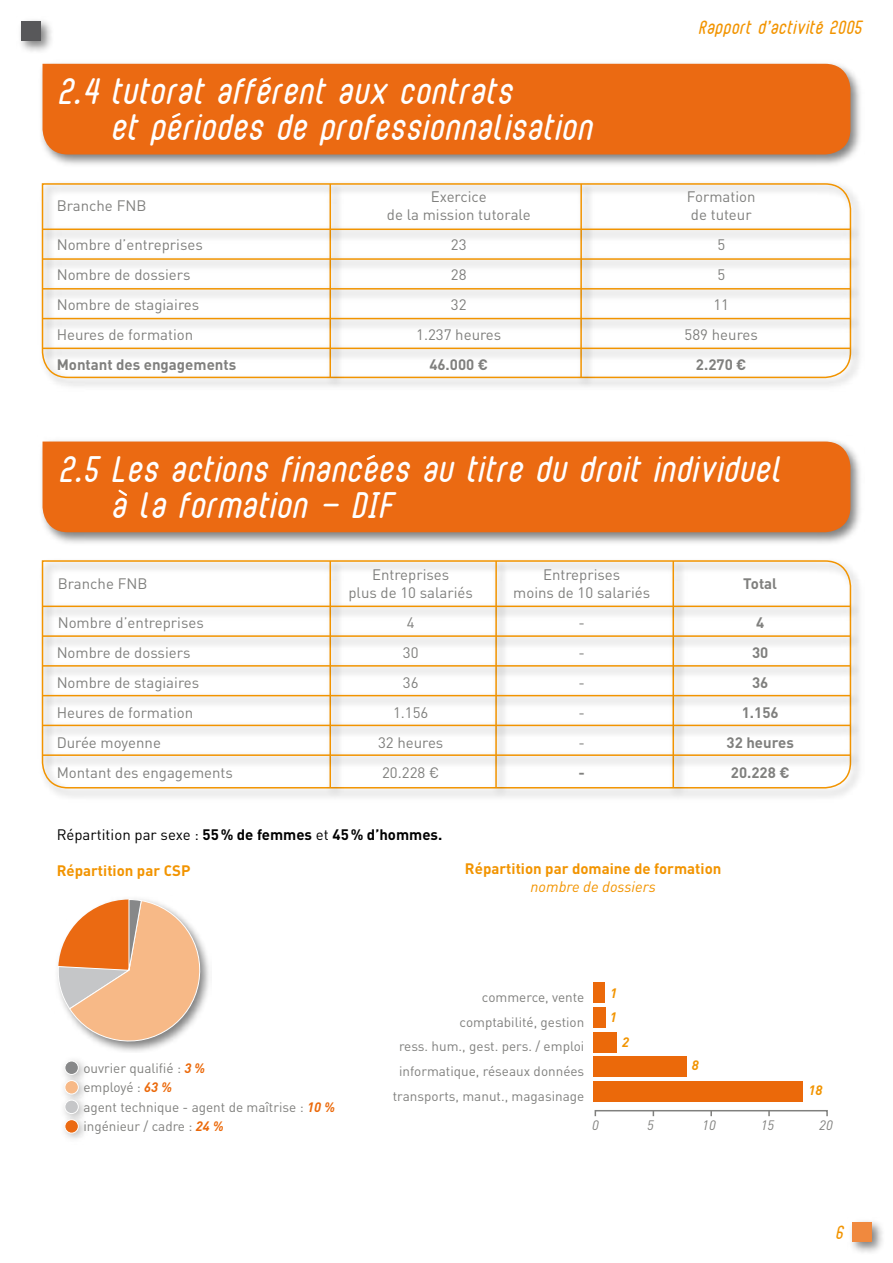
<style>
.page{position:relative;width:893px;height:1263px;background:#fff}
.page>*{position:absolute;margin:0;border:0;box-sizing:border-box;transform-origin:0 0}
.t1{font:24px/36px "Bubble Boy 2";color:#fff}
.t2{font:15px "DIN";color:#80807e}
.t3{font:700 15px "DIN";color:#80807e}
.t4{font:700 15px "DIN";color:#f29400}
.t5{font:700 15px "DIN";color:#000}
.t6{font:italic 15px "DIN";color:#f29400}
.t7{font:13.5px/24.8px "DIN";color:#80807e;text-align:right}
.t8{font:italic 13.5px "DIN";color:#80807e}
.t9{font:italic 700 13.5px/23.9px "DIN";color:#f29400}
.t10{font:12.45px "Bubble Boy 2";color:#f29400}
.s1{font-weight:400}
.s2{font-weight:700;font-style:italic;color:#eb690a}
</style>
<div class="page">
<div style="left:17px;top:17px;width:38px;height:38px;background:#000;opacity:.5"></div>
<div style="left:21px;top:21px;width:20px;height:20px;background:#58585a"></div>
<div style="left:847px;top:1217px;width:39px;height:39px;background:#000;opacity:.5"></div>
<div style="left:852px;top:1222px;width:20px;height:20px;background:#f0893e"></div>
<div style="left:38px;top:59px;width:827px;height:110px;background:#000;opacity:.5"></div>
<div style="left:43px;top:64px;width:807px;height:90px;background:#eb6a12"></div>
<svg style="left:261px;top:75px;width:12px;height:9px"></svg>
<svg style="left:170px;top:111px;width:12px;height:9px"></svg>
<div style="left:37px;top:178px;width:827px;height:214px;background:#f8f8f8"></div>
<svg style="left:41px;top:183px;width:811px;height:196px"></svg>
<div style="left:576px;top:180px;width:19px;height:209px;background:#000;opacity:.5"></div>
<hr style="left:580px;top:184px;width:2px;height:193px;background:#f29400">
<div style="left:325px;top:180px;width:19px;height:209px;background:#000;opacity:.5"></div>
<hr style="left:329px;top:184px;width:2px;height:193px;background:#f29400">
<div style="left:39px;top:224px;width:823px;height:19px;background:#000;opacity:.5"></div>
<hr style="left:43px;top:229px;width:807px;height:1px;background:#f29400">
<div style="left:39px;top:254px;width:823px;height:19px;background:#f4f4f4"></div>
<hr style="left:43px;top:258px;width:807px;height:2px;background:#f29400">
<div style="left:39px;top:283px;width:823px;height:20px;background:#f4f4f4"></div>
<hr style="left:43px;top:288px;width:807px;height:2px;background:#f29400">
<div style="left:39px;top:313px;width:823px;height:19px;background:#000;opacity:.5"></div>
<hr style="left:43px;top:318px;width:807px;height:1px;background:#f29400">
<div style="left:39px;top:343px;width:823px;height:19px;background:#000;opacity:.5"></div>
<hr style="left:43px;top:348px;width:807px;height:1px;background:#f29400">
<div style="left:37px;top:436px;width:828px;height:110px;background:#000;opacity:.5"></div>
<div style="left:43px;top:441px;width:807px;height:91px;background:#eb6a12"></div>
<svg style="left:365px;top:453px;width:12px;height:9px"></svg>
<div style="left:37px;top:555px;width:827px;height:247px;background:#f5f5f5"></div>
<svg style="left:41px;top:560px;width:811px;height:229px"></svg>
<div style="left:491px;top:557px;width:19px;height:243px;background:#f2f2f2"></div>
<hr style="left:495px;top:561px;width:2px;height:227px;background:#f29400">
<div style="left:325px;top:557px;width:19px;height:243px;background:#000;opacity:.5"></div>
<hr style="left:329px;top:561px;width:2px;height:227px;background:#f29400">
<div style="left:668px;top:557px;width:19px;height:243px;background:#000;opacity:.5"></div>
<hr style="left:672px;top:561px;width:2px;height:227px;background:#f29400">
<div style="left:39px;top:601px;width:823px;height:19px;background:#000;opacity:.5"></div>
<hr style="left:43px;top:606px;width:807px;height:1px;background:#f29400">
<div style="left:39px;top:631px;width:823px;height:19px;background:#f2f2f2"></div>
<hr style="left:43px;top:635px;width:807px;height:2px;background:#f29400">
<div style="left:39px;top:660px;width:823px;height:20px;background:#f4f4f4"></div>
<hr style="left:43px;top:665px;width:807px;height:2px;background:#f29400">
<div style="left:39px;top:690px;width:823px;height:19px;background:#000;opacity:.5"></div>
<hr style="left:43px;top:695px;width:807px;height:1px;background:#f29400">
<div style="left:39px;top:720px;width:823px;height:19px;background:#000;opacity:.5"></div>
<hr style="left:43px;top:725px;width:807px;height:1px;background:#f29400">
<div style="left:39px;top:750px;width:823px;height:19px;background:#f2f2f2"></div>
<hr style="left:43px;top:754px;width:807px;height:2px;background:#f29400">
<svg style="left:116px;top:488px;width:13px;height:10px"></svg>
<div style="left:593px;top:982px;width:12px;height:21px;background:#eb690a"></div>
<div style="left:593px;top:1007px;width:13px;height:21px;background:#eb690a"></div>
<div style="left:593px;top:1032px;width:23px;height:21px;background:#eb690a"></div>
<div style="left:593px;top:1056px;width:94px;height:21px;background:#eb690a"></div>
<div style="left:593px;top:1081px;width:210px;height:21px;background:#eb690a"></div>
<div style="left:595px;top:1110px;width:233px;height:7px;border:2px solid #80807e"></div>
<div style="left:58px;top:1054px;width:32px;height:32px;background:#000;opacity:.3"></div>
<div style="left:65px;top:1061px;width:13px;height:13px;background:#878889;border-radius:50%"></div>
<div style="left:65px;top:1061px;width:14px;height:14px;border:1px solid #fff;border-radius:50%"></div>
<div style="left:58px;top:1074px;width:32px;height:32px;background:#000;opacity:.3"></div>
<div style="left:65px;top:1080px;width:13px;height:14px;background:#f7b987;border-radius:50%"></div>
<div style="left:65px;top:1080px;width:14px;height:14px;border:1px solid #fff;border-radius:50%"></div>
<div style="left:58px;top:1093px;width:32px;height:32px;background:#000;opacity:.3"></div>
<div style="left:65px;top:1100px;width:13px;height:13px;background:#c5c6c8;border-radius:50%"></div>
<div style="left:65px;top:1100px;width:14px;height:14px;border:1px solid #fff;border-radius:50%"></div>
<div style="left:58px;top:1113px;width:32px;height:32px;background:#000;opacity:.3"></div>
<div style="left:65px;top:1120px;width:13px;height:13px;background:#eb6a12;border-radius:50%"></div>
<div style="left:65px;top:1119px;width:14px;height:14px;border:1px solid #fff;border-radius:50%"></div>
<div style="left:54px;top:895px;width:158px;height:158px;background:#000;opacity:.5"></div>
<svg style="left:58px;top:899px;width:147px;height:148px"></svg>
<h1 class="t1" style="left:110px;top:78px;width:484px;text-indent:-53px">2.4 tutorat afferent aux contrats<br>et periodes de professionnalisation</h1>
<p class="t10" style="left:698px;top:23px;width:165px">Rapport d’activite 2005</p>
<p class="t2" style="left:57px;top:196px;width:91px">Branche FNB</p>
<p class="t2" style="left:431px;top:187px;width:57px">Exercice</p>
<p class="t2" style="left:687px;top:187px;width:70px">Formation</p>
<p class="t2" style="left:387px;top:205px;width:145px">de la mission tutorale</p>
<p class="t2" style="left:691px;top:205px;width:62px">de tuteur</p>
<p class="t2" style="left:57px;top:235px;width:148px">Nombre d’entreprises</p>
<p class="t2" style="left:451px;top:235px;width:17px">23</p>
<p class="t2" style="left:717px;top:235px;width:9px">5</p>
<p class="t2" style="left:57px;top:265px;width:135px">Nombre de dossiers</p>
<p class="t2" style="left:451px;top:265px;width:17px">28</p>
<p class="t2" style="left:717px;top:265px;width:9px">5</p>
<p class="t2" style="left:57px;top:295px;width:144px">Nombre de stagiaires</p>
<p class="t2" style="left:451px;top:295px;width:17px">32</p>
<p class="t2" style="left:713px;top:295px;width:17px">11</p>
<p class="t2" style="left:57px;top:325px;width:138px">Heures de formation</p>
<p class="t2" style="left:416px;top:325px;width:87px">1.237 heures</p>
<p class="t2" style="left:685px;top:325px;width:75px">589 heures</p>
<p class="t3" style="left:57px;top:355px;width:181px">Montant des engagements</p>
<p class="t3" style="left:429px;top:355px;width:60px">46.000 €</p>
<p class="t3" style="left:696px;top:355px;width:52px">2.270 €</p>
<h1 class="t1" style="left:110px;top:456px;width:673px;text-indent:-52px">2.5 Les actions financees au titre du droit individuel a la formation - DIF</h1>
<p class="t2" style="left:58px;top:574px;width:91px">Branche FNB</p>
<p class="t2" style="left:372px;top:565px;width:79px">Entreprises</p>
<p class="t2" style="left:543px;top:565px;width:79px">Entreprises</p>
<p class="t2" style="left:348px;top:583px;width:126px">plus de 10 salariés</p>
<p class="t2" style="left:513px;top:583px;width:138px">moins de 10 salariés</p>
<p class="t3" style="left:743px;top:574px;width:35px">Total</p>
<p class="t2" style="left:58px;top:613px;width:148px">Nombre d’entreprises</p>
<p class="t2" style="left:407px;top:613px;width:9px">4</p>
<p class="t2" style="left:578px;top:613px;width:8px">-</p>
<p class="t3" style="left:756px;top:613px;width:10px">4</p>
<p class="t2" style="left:57px;top:643px;width:135px">Nombre de dossiers</p>
<p class="t2" style="left:403px;top:643px;width:17px">30</p>
<p class="t2" style="left:578px;top:643px;width:8px">-</p>
<p class="t3" style="left:752px;top:643px;width:18px">30</p>
<p class="t2" style="left:57px;top:673px;width:144px">Nombre de stagiaires</p>
<p class="t2" style="left:403px;top:673px;width:17px">36</p>
<p class="t2" style="left:578px;top:673px;width:8px">-</p>
<p class="t3" style="left:752px;top:673px;width:18px">36</p>
<p class="t2" style="left:57px;top:703px;width:138px">Heures de formation</p>
<p class="t2" style="left:393px;top:703px;width:37px">1.156</p>
<p class="t2" style="left:578px;top:703px;width:8px">-</p>
<p class="t3" style="left:742px;top:703px;width:38px">1.156</p>
<p class="t2" style="left:57px;top:733px;width:106px">Durée moyenne</p>
<p class="t2" style="left:378px;top:733px;width:67px">32 heures</p>
<p class="t2" style="left:578px;top:733px;width:8px">-</p>
<p class="t3" style="left:727px;top:733px;width:69px">32 heures</p>
<p class="t2" style="left:57px;top:763px;width:178px">Montant des engagements</p>
<p class="t2" style="left:382px;top:763px;width:59px">20.228 €</p>
<p class="t3" style="left:578px;top:763px;width:8px">-</p>
<p class="t3" style="left:731px;top:763px;width:60px">20.228 €</p>
<p class="t5" style="left:57px;top:824px;width:387px"><span class="s1">Répartition par sexe :</span> 55% de femmes <span class="s1">et</span> 45% d’hommes.</p>
<p class="t4" style="left:57px;top:860px;width:135px">Répartition par CSP</p>
<p class="t4" style="left:465px;top:858px;width:258px">Répartition par domaine de formation</p>
<p class="t6" style="left:531px;top:877px;width:127px">nombre de dossiers</p>
<p class="t7" style="left:83px;top:1058px;width:253px;line-height:19.5px;text-align:left">ouvrier qualifié : <span class="s2">3 %<br></span>employé : <span class="s2">63 %<br></span>agent technique - agent de maîtrise : <span class="s2">10 % </span>ingénieur / cadre : <span class="s2">24 %</span></p>
<p class="t7" style="left:393px;top:984px;width:193px">commerce, vente<br>comptabilité, gestion<br>ress. hum., gest. pers. / emploi informatique, réseaux données transports, manut., magasinage</p>
<p class="t9" style="left:610px;top:980px;width:9px">1<br>1</p>
<p class="t9" style="left:622px;top:1029px;width:8px">2</p>
<p class="t9" style="left:692px;top:1052px;width:8px">8</p>
<p class="t9" style="left:809px;top:1077px;width:15px">18</p>
<p class="t8" style="left:592px;top:1116px;width:8px">0</p>
<p class="t8" style="left:647px;top:1116px;width:8px">5</p>
<p class="t8" style="left:702px;top:1116px;width:15px">10</p>
<p class="t8" style="left:761px;top:1116px;width:15px">15</p>
<p class="t8" style="left:819px;top:1116px;width:15px">20</p>
</div>
